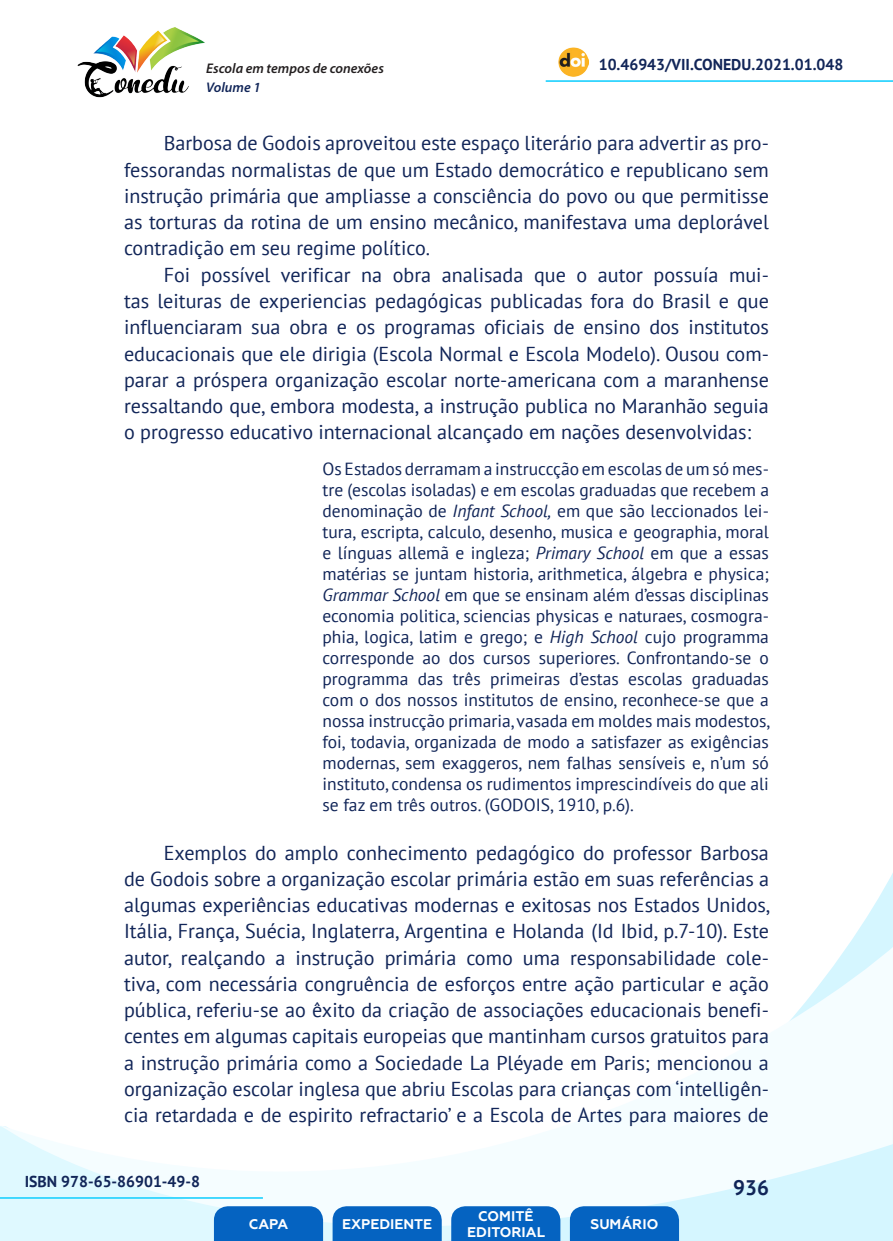
<style>
.page{position:relative;width:893px;height:1241px;background:#fff}
.page>*{position:absolute;margin:0;border:0;box-sizing:border-box;transform-origin:0 0}
.t1{font:700 21px "PT Sans";color:#112558}
._8_CORPO{font:20.12px/26.2px "PT Sans";color:#112558;text-align:justify}
._12_CITACAO{font:17.5px/21px "PT Sans";color:#112558;text-align:justify}
.t2{font:700 15.75px "PT Sans";color:#112558}
.t3{font:700 14px/16.8px "Geometria";color:#fff;text-align:center}
.t4{font:italic 600 14px "Myriad Pro";color:#231f20}
.t5{font:italic 600 14px "Myriad Pro";color:#112558}
.s1{font-style:italic}
</style>
<div class="page">
<svg style="left:848px;top:873px;width:45px;height:73px"></svg>
<svg style="left:0;top:946px;width:893px;height:294px"></svg>
<hr style="left:0;top:1196px;width:263px;height:2px;background:#2dd4fe">
<hr style="left:546px;top:80px;width:347px;height:2px;background:#2dd4fe">
<img style="left:559px;top:47px;width:30px;height:30px">
<img style="left:77px;top:27px;width:128px;height:71px">
<svg style="left:214px;top:1205px;width:109px;height:35px;background:#126bc4"></svg>
<svg style="left:333px;top:1205px;width:109px;height:35px;background:#126bc4"></svg>
<svg style="left:451px;top:1205px;width:109px;height:35px;background:#126bc4"></svg>
<svg style="left:570px;top:1205px;width:109px;height:35px;background:#116bc4"></svg>
<p class="t4" style="left:206px;top:59px;width:179px">Escola em tempos de conexões</p>
<p class="t2" style="left:599px;top:54px;width:246px">10.46943/VII.CONEDU.2021.01.048</p>
<p class="t5" style="left:206px;top:78px;width:56px">Volume 1</p>
<p class="_8_CORPO" style="left:124px;top:130px;width:646px;text-indent:40px">Barbosa de Godois aproveitou este espaço literário para advertir as pro&shy;fessorandas normalistas de que um Estado democrático e republicano sem instrução primária que ampliasse a consciência do povo ou que permitisse as torturas da rotina de um ensino mecânico, manifestava uma deplorável contradição em seu regime político.</p>
<p class="_8_CORPO" style="left:124px;top:261px;width:646px;text-indent:40px">Foi possível verificar na obra analisada que o autor possuía mui&shy;tas leituras de experiencias pedagógicas publicadas fora do Brasil e que influenciaram sua obra e os programas oficiais de ensino dos institutos educacionais que ele dirigia (Escola Normal e Escola Modelo). Ousou com&shy;parar a próspera organização escolar norte-americana com a maranhense ressaltando que, embora modesta, a instrução publica no Maranhão seguia o progresso educativo internacional alcançado em nações desenvolvidas:</p>
<p class="_12_CITACAO" style="left:322px;top:458px;width:449px">Os Estados derramam a instruccção em escolas de um só mes&shy;tre (escolas isoladas) e em escolas graduadas que recebem a denominação de <span class="s1">Infant School,</span> em que são leccionados lei&shy;tura, escripta, calculo, desenho, musica e geographia, moral e línguas allemã e ingleza; <span class="s1">Primary School</span> em que a essas matérias se juntam historia, arithmetica, álgebra e physica; <span class="s1">Grammar School</span> em que se ensinam além d’essas disciplinas economia politica, sciencias physicas e naturaes, cosmogra&shy;phia, logica, latim e grego; e <span class="s1">High School</span> cujo programma corresponde ao dos cursos superiores. Confrontando-se o programma das três primeiras d’estas escolas graduadas com o dos nossos institutos de ensino, reconhece-se que a nossa instrucção primaria, vasada em moldes mais modestos, foi, todavia, organizada de modo a satisfazer as exigências modernas, sem exaggeros, nem falhas sensíveis e, n’um só instituto, condensa os rudimentos imprescindíveis do que ali se faz em três outros. (GODOIS, 1910, p.6).</p>
<p class="_8_CORPO" style="left:124px;top:838px;width:648px;text-indent:40px">Exemplos do amplo conhecimento pedagógico do professor Barbosa de Godois sobre a organização escolar primária estão em suas referências a algumas experiências educativas modernas e exitosas nos Estados Unidos, Itália, França, Suécia, Inglaterra, Argentina e Holanda (Id Ibid, p.7-10). Este autor, realçando a instrução primária como uma responsabilidade cole&shy;tiva, com necessária congruência de esforços entre ação particular e ação pública, referiu-se ao êxito da criação de associações educacionais benefi&shy;centes em algumas capitais europeias que mantinham cursos gratuitos para a instrução primária como a Sociedade La Pléyade em Paris; mencionou a organização escolar inglesa que abriu Escolas para crianças com ‘intelligên&shy;cia retardada e de espirito refractario’ e a Escola de Artes para maiores de</p>
<p class="t2" style="left:25px;top:1170px;width:177px">ISBN 978-65-86901-49-8</p>
<p class="t3" style="left:249px;top:1215px;width:41px">CAPA</p>
<p class="t3" style="left:342px;top:1215px;width:92px">EXPEDIENTE</p>
<p class="t3" style="left:467px;top:1207px;width:79px">COMITÊ<br>EDITORIAL</p>
<p class="t3" style="left:590px;top:1215px;width:69px">SUMÁRIO</p>
<p class="t1" style="left:733px;top:1173px;width:37px">936</p>
</div>
